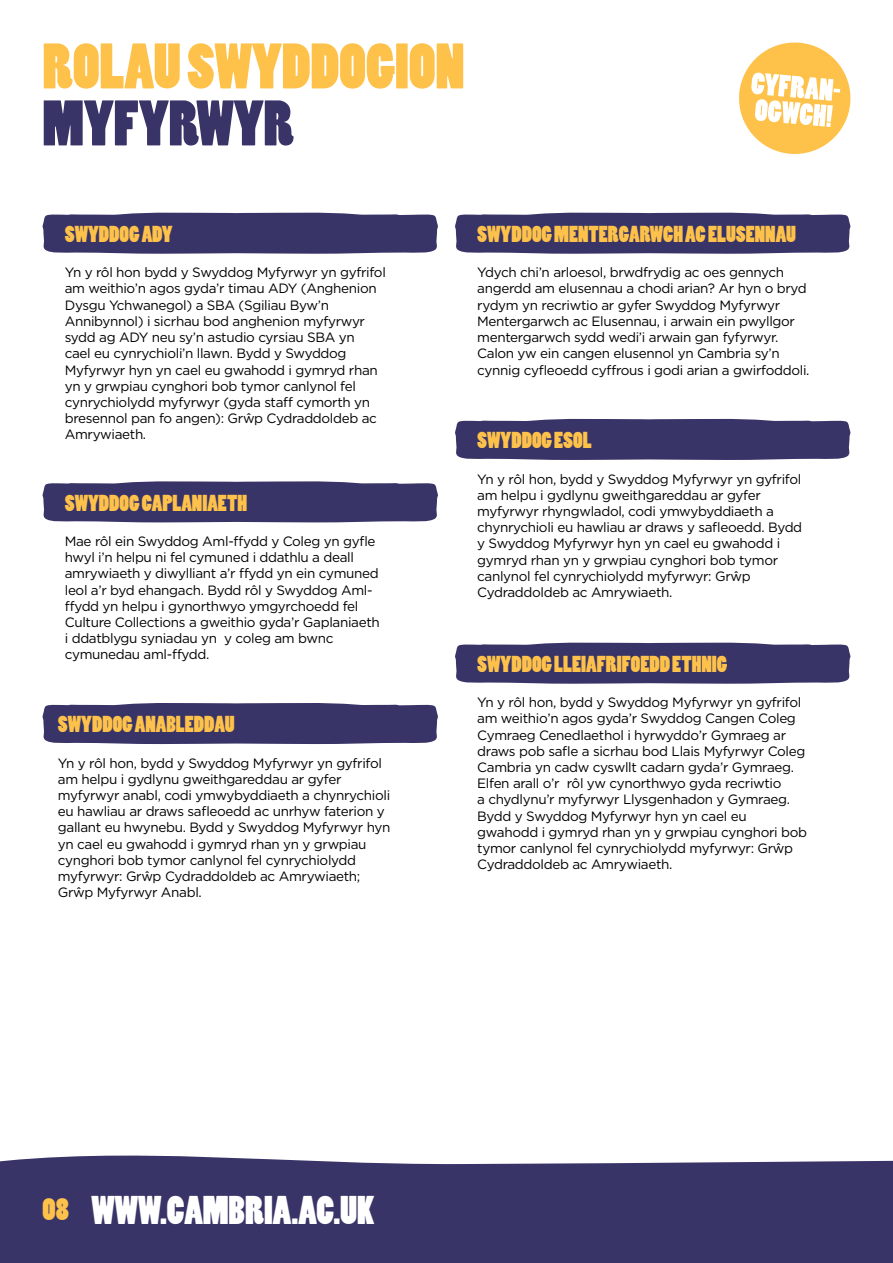
<style>
.page{position:relative;width:893px;height:1263px;background:#fff}
.page>*{position:absolute;margin:0;border:0;box-sizing:border-box;transform-origin:0 0}
.t1{font:60px "Poplar Std";color:#fec24b}
.t2{font:60px "Poplar Std";color:#393467}
.t3{font:37.5px "Poplar Std";color:#fff}
.t4{font:21.6px "Poplar Std";color:#fec24b}
.t5{font:13.5px/16.2px "Gotham";letter-spacing:-.025em;color:#000}
.s1{font-size:29.55px;color:#fec24b}
</style>
<div class="page">
<div style="left:0;top:1155px;width:893px;height:108px;background:#393467"></div>
<svg style="left:455px;top:642px;width:396px;height:42px;background:#464171"></svg>
<div style="left:42px;top:703px;width:396px;height:41px;background:#393467"></div>
<svg style="left:455px;top:418px;width:396px;height:42px;background:#464171"></svg>
<svg style="left:42px;top:212px;width:396px;height:42px;background:#464271"></svg>
<svg style="left:455px;top:212px;width:396px;height:42px;background:#464171"></svg>
<div style="left:42px;top:481px;width:396px;height:41px;background:#393467"></div>
<svg style="left:739px;top:42px;width:112px;height:112px"></svg>
<h1 class="t1" style="left:43px;top:33px;width:423px">ROLAU SWYDDOGION</h1>
<h1 class="t2" style="left:43px;top:90px;width:253px">MYFYRWYR</h1>
<h3 class="t4" style="left:65px;top:222px;width:109px">SWYDDOG ADY</h3>
<p class="t5" style="left:65px;top:264px;width:323px">Yn y rôl hon bydd y Swyddog Myfyrwyr yn gyfrifol am weithio’n agos gyda’r timau ADY (Anghenion Dysgu Ychwanegol) a SBA (Sgiliau Byw’n Annibynnol) i sicrhau bod anghenion myfyrwyr sydd ag ADY neu sy’n astudio cyrsiau SBA yn<br>cael eu cynrychioli’n llawn. Bydd y Swyddog Myfyrwyr hyn yn cael eu gwahodd i gymryd rhan yn y grwpiau cynghori bob tymor canlynol fel cynrychiolydd myfyrwyr (gyda staff cymorth yn bresennol pan fo angen): Grŵp Cydraddoldeb ac Amrywiaeth.</p>
<h3 class="t4" style="left:65px;top:491px;width:184px">SWYDDOG CAPLANIAETH</h3>
<p class="t5" style="left:65px;top:533px;width:317px">Mae rôl ein Swyddog Aml-ffydd y Coleg yn gyfle hwyl i’n helpu ni fel cymuned i ddathlu a deall amrywiaeth y diwylliant a’r ffydd yn ein cymuned leol a’r byd ehangach. Bydd rôl y Swyddog Aml&shy;ffydd yn helpu i gynorthwyo ymgyrchoedd fel Culture Collections a gweithio gyda’r Gaplaniaeth i ddatblygu syniadau yn y coleg am bwnc cymunedau aml-ffydd.</p>
<h3 class="t4" style="left:58px;top:712px;width:178px">SWYDDOG ANABLEDDAU</h3>
<p class="t5" style="left:58px;top:754px;width:334px">Yn y rôl hon, bydd y Swyddog Myfyrwyr yn gyfrifol am helpu i gydlynu gweithgareddau ar gyfer myfyrwyr anabl, codi ymwybyddiaeth a chynrychioli eu hawliau ar draws safleoedd ac unrhyw faterion y gallant eu hwynebu. Bydd y Swyddog Myfyrwyr hyn yn cael eu gwahodd i gymryd rhan yn y grwpiau cynghori bob tymor canlynol fel cynrychiolydd myfyrwyr: Grŵp Cydraddoldeb ac Amrywiaeth; Grŵp Myfyrwyr Anabl.</p>
<h3 class="t4" style="left:477px;top:222px;width:320px">SWYDDOG MENTERGARWCH ACELUSENNAU</h3>
<p class="t5" style="left:477px;top:264px;width:334px">Ydych chi’n arloesol, brwdfrydig ac oes gennych angerdd am elusennau a chodi arian? Ar hyn o bryd rydym yn recriwtio ar gyfer Swyddog Myfyrwyr Mentergarwch ac Elusennau, i arwain ein pwyllgor mentergarwch sydd wedi’i arwain gan fyfyrwyr.<br>Calon yw ein cangen elusennol yn Cambria sy’n cynnig cyfleoedd cyffrous i godi arian a gwirfoddoli.</p>
<h3 class="t4" style="left:477px;top:428px;width:106px">SWYDDOG ESOL</h3>
<p class="t5" style="left:477px;top:470px;width:326px">Yn y rôl hon, bydd y Swyddog Myfyrwyr yn gyfrifol am helpu i gydlynu gweithgareddau ar gyfer myfyrwyr rhyngwladol, codi ymwybyddiaeth a chynrychioli eu hawliau ar draws y safleoedd. Bydd y Swyddog Myfyrwyr hyn yn cael eu gwahodd i gymryd rhan yn y grwpiau cynghori bob tymor canlynol fel cynrychiolydd myfyrwyr: Grŵp Cydraddoldeb ac Amrywiaeth.</p>
<h3 class="t4" style="left:477px;top:652px;width:251px">SWYDDOG LLEIAFRIFOEDD ETHNIG</h3>
<p class="t5" style="left:477px;top:694px;width:331px">Yn y rôl hon, bydd y Swyddog Myfyrwyr yn gyfrifol am weithio’n agos gyda’r Swyddog Cangen Coleg Cymraeg Cenedlaethol i hyrwyddo’r Gymraeg ar draws pob safle a sicrhau bod Llais Myfyrwyr Coleg Cambria yn cadw cyswllt cadarn gyda’r Gymraeg.<br>Elfen arall o’r rôl yw cynorthwyo gyda recriwtio<br>a chydlynu’r myfyrwyr Llysgenhadon y Gymraeg.<br>Bydd y Swyddog Myfyrwyr hyn yn cael eu gwahodd i gymryd rhan yn y grwpiau cynghori bob tymor canlynol fel cynrychiolydd myfyrwyr: Grŵp Cydraddoldeb ac Amrywiaeth.</p>
<h2 class="t3" style="left:43px;top:1189px;width:334px"><span class="s1">08</span> WWW.CAMBRIA.AC.UK</h2>
</div>
